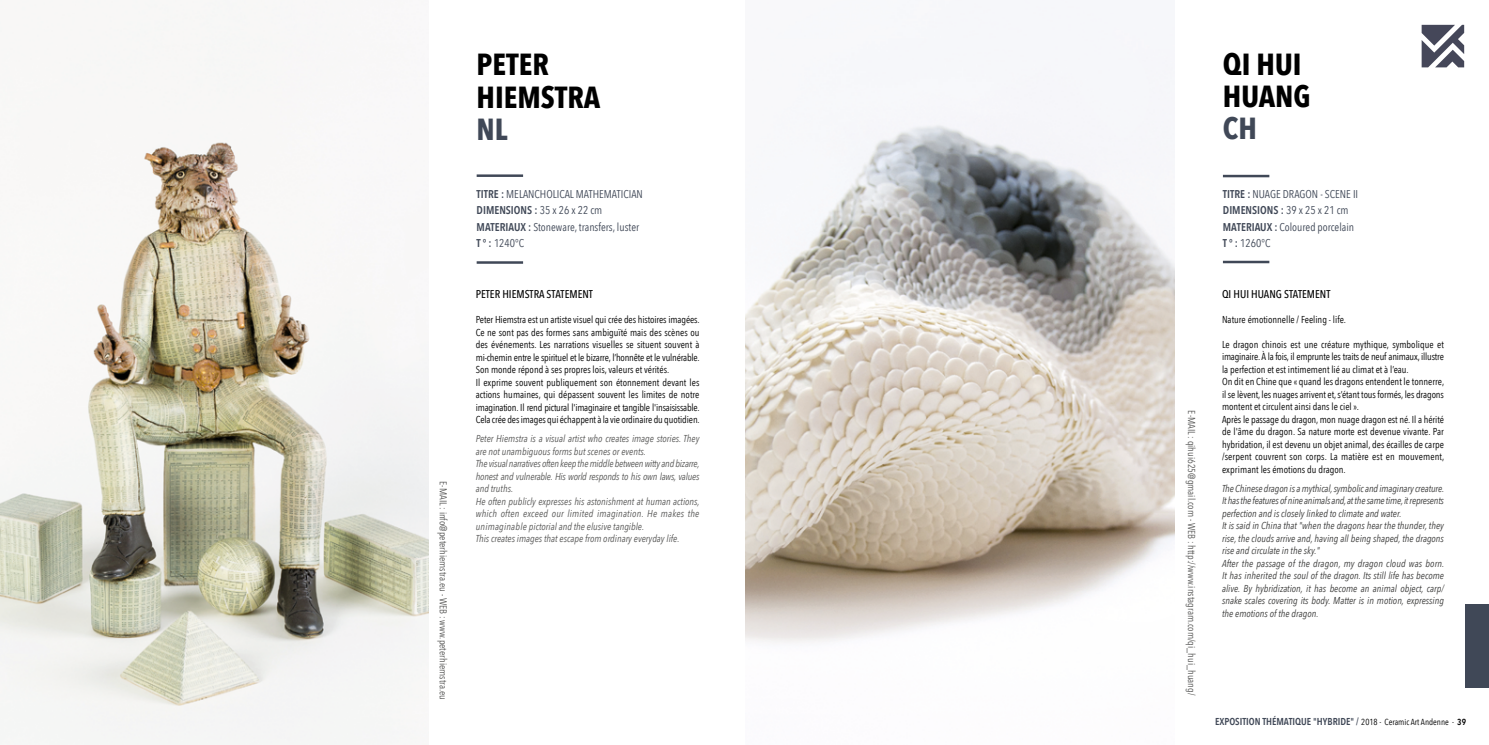
<style>
.page{position:relative;width:1489px;height:745px;background:#fff}
.page>*{position:absolute;margin:0;border:0;box-sizing:border-box;transform-origin:0 0}
.t1{font:700 30.38px/32.1px "Avenir Next Condensed";color:#000}
.t2{font:700 30.38px "Avenir Next Condensed";color:#404857}
.t3{font:11.25px/16.2px "Avenir Next Condensed";color:#404857}
.t4{font:11.25px/16.2px "Avenir Next Condensed";color:#3f4756}
.t5{font:500 11.25px "Avenir Next Condensed";color:#000}
.t6{font:10px/12.5px "Avenir Next Condensed";color:#000}
.t7{font:italic 10px/12.5px "Avenir Next Condensed";color:#3c3c3b}
.t8{font:italic 10px/12.5px "Avenir Next Condensed";color:#575756}
.t9{font:10px "Avenir Next Condensed";color:#575756}
.t10{font:600 10px "Avenir Next Condensed";color:#404857}
.t11{font:8.75px "Avenir Next Condensed";color:#000}
.s1{font-weight:600}
</style>
<div class="page">
<img style="left:0;top:142px;width:429px;height:602px">
<hr style="left:476px;top:261px;width:47px;height:2px;background:#404857">
<hr style="left:476px;top:174px;width:47px;height:3px;background:#404857">
<div style="left:1464px;top:604px;width:24px;height:83px;background:#404857"></div>
<svg style="left:1421px;top:25px;width:42px;height:42px"></svg>
<img style="left:745px;top:118px;width:429px;height:525px">
<hr style="left:1222px;top:260px;width:47px;height:3px;background:#404857">
<hr style="left:1222px;top:175px;width:47px;height:2px;background:#404857">
<p class="t9" style="left:452px;top:481px;width:220px;rotate:90deg">E-MAIL : info@peterhiemstra.eu - WEB : www.peterhiemstra.eu</p>
<h1 class="t1" style="left:476px;top:48px;width:125px">PETER<br>HIEMSTRA</h1>
<h1 class="t2" style="left:476px;top:110px;width:33px">NL</h1>
<p class="t3" style="left:476px;top:185px;width:168px"><span class="s1">TITRE :</span> MELANCHOLICAL MATHEMATICIAN<br><span class="s1">DIMENSIONS :</span> 35 x 26 x 22 cm<br><span class="s1">MATERIAUX :</span> Stoneware, transfers, luster<br><span class="s1">T ° :</span> 1240°C</p>
<p class="t5" style="left:476px;top:287px;width:119px">PETER HIEMSTRA STATEMENT</p>
<p class="t6" style="left:476px;top:313px;width:225px">Peter Hiemstra est un artiste visuel qui crée des histoires imagées.<br>Ce ne sont pas des formes sans ambiguïté mais des scènes ou des événements. Les narrations visuelles se situent souvent à mi-chemin entre le spirituel et le bizarre, l’honnête et le vulnérable.<br>Son monde répond à ses propres lois, valeurs et vérités.<br>Il exprime souvent publiquement son étonnement devant les actions humaines, qui dépassent souvent les limites de notre imagination. Il rend pictural l'imaginaire et tangible l'insaisissable.<br>Cela crée des images qui échappent à la vie ordinaire du quotidien.</p>
<p class="t8" style="left:476px;top:432px;width:225px">Peter Hiemstra is a visual artist who creates image stories. They are not unambiguous forms but scenes or events.<br>The visual narratives often keep the middle between witty and bizarre, honest and vulnerable. His world responds to his own laws, values and truths.<br>He often publicly expresses his astonishment at human actions, which often exceed our limited imagination. He makes the unimaginable pictorial and the elusive tangible.<br>This creates images that escape from ordinary everyday life.</p>
<h1 class="t1" style="left:1222px;top:48px;width:89px">QI HUI<br>HUANG</h1>
<h1 class="t2" style="left:1222px;top:110px;width:36px">CH</h1>
<p class="t9" style="left:1200px;top:410px;width:286px;rotate:90deg">E-MAIL : qihui625@gmail.com - WEB : http://www.instagram.com/qi_hui_huang/</p>
<p class="t4" style="left:1222px;top:185px;width:137px"><span class="s1">TITRE :</span> NUAGE DRAGON - SCENE II<br><span class="s1">DIMENSIONS :</span> 39 x 25 x 21 cm<br><span class="s1">MATERIAUX :</span> Coloured porcelain<br><span class="s1">T ° :</span> 1260°C</p>
<p class="t5" style="left:1221px;top:287px;width:110px">QI HUI HUANG STATEMENT</p>
<p class="t6" style="left:1221px;top:312px;width:126px">Nature émotionnelle / Feeling - life.</p>
<p class="t6" style="left:1221px;top:337px;width:224px">Le dragon chinois est une créature mythique, symbolique et imaginaire. À la fois, il emprunte les traits de neuf animaux, illustre la perfection et est intimement lié au climat et à l’eau.<br>On dit en Chine que « quand les dragons entendent le tonnerre, il se lèvent, les nuages arrivent et, s’étant tous formés, les dragons montent et circulent ainsi dans le ciel ».<br>Après le passage du dragon, mon nuage dragon est né. Il a hérité de l'âme du dragon. Sa nature morte est devenue vivante. Par hybridation, il est devenu un objet animal, des écailles de carpe /serpent couvrent son corps. La matière est en mouvement, exprimant les émotions du dragon.</p>
<p class="t7" style="left:1221px;top:481px;width:224px">The Chinese dragon is a mythical, symbolic and imaginary creature.<br>It has the features of nine animals and, at the same time, it represents perfection and is closely linked to climate and water.<br>It is said in China that "when the dragons hear the thunder, they rise, the clouds arrive and, having all being shaped, the dragons rise and circulate in the sky."<br>After the passage of the dragon, my dragon cloud was born.<br>It has inherited the soul of the dragon. Its still life has become alive. By hybridization, it has become an animal object, carp/ snake scales covering its body. Matter is in motion, expressing the emotions of the dragon.</p>
<p class="t10" style="left:1214px;top:712px;width:145px">EXPOSITION THÉMATIQUE "HYBRIDE" /</p>
<p class="t11" style="left:1361px;top:713px;width:106px">2018 - Ceramic Art Andenne - <span class="s1">39</span></p>
</div>
